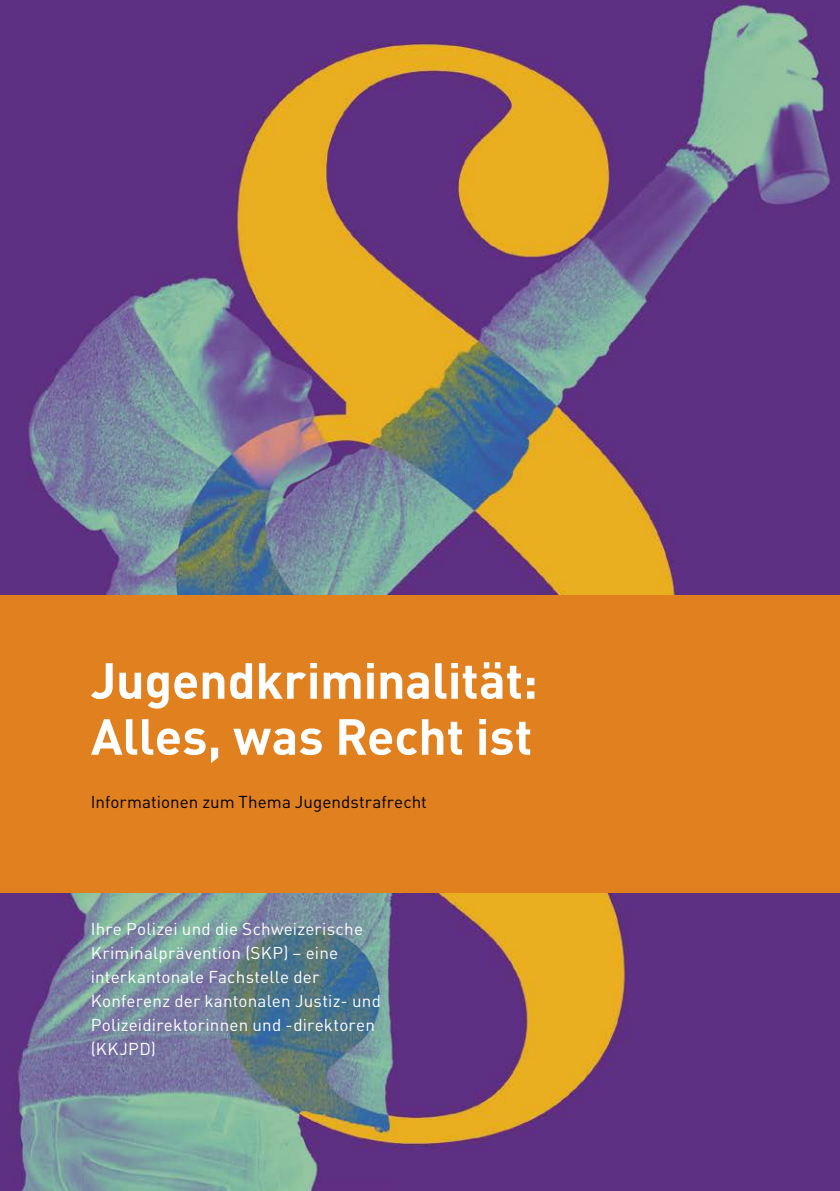
<style>
.page{position:relative;width:840px;height:1191px;background:#fff}
.page>*{position:absolute;margin:0;border:0;box-sizing:border-box;transform-origin:0 0}
.t1{font:700 50px/56px "DIN";letter-spacing:-.005em;color:#fff}
.t2{font:17px/24px "DIN";letter-spacing:.015em;color:#fff}
.t3{font:17px "DIN Weber";letter-spacing:.005em;color:#000}
</style>
<div class="page">
<img style="left:0;top:0;width:839px;height:1191px">
<div style="left:0;top:595px;width:839px;height:298px;background:#e0801f"></div>
<h1 class="t1" style="left:91px;top:650px;width:448px">Jugendkriminalität:<br>Alles, was Recht ist</h1>
<p class="t3" style="left:91px;top:791px;width:337px">Informationen zum Thema Jugendstrafrecht</p>
<p class="t2" style="left:91px;top:916px;width:291px">Ihre Polizei und die Schweizerische<br>Kriminalprävention (SKP) – eine interkantonale Fachstelle der<br>Konferenz der kantonalen Justiz- und<br>Polizeidirektorinnen und -direktoren (KKJPD)</p>
</div>
